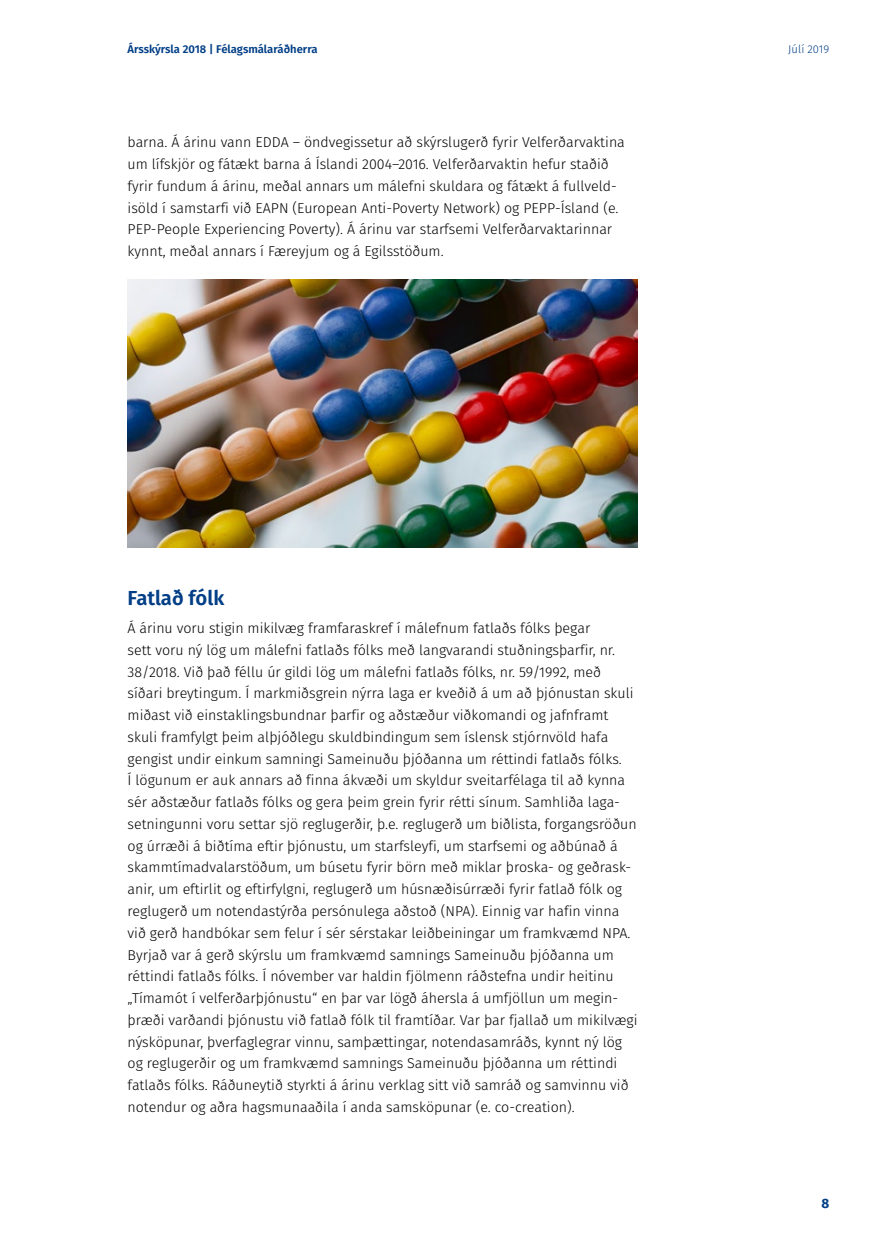
<style>
.page{position:relative;width:893px;height:1251px;background:#fff}
.page>*{position:absolute;margin:0;border:0;box-sizing:border-box;transform-origin:0 0}
.t1{font:600 20.25px "Fira GO";letter-spacing:-.005em;color:#013e86}
.meginmál{font:300 14.25px/21.8px "Fira GO";color:#000}
.t2{font:700 13.5px "Fira GO";color:#013e86}
.t3{font:600 11.25px "Fira GO";color:#013e86}
.t4{font:300 11.25px "Fira GO";color:#013e86}
</style>
<div class="page">
<img style="left:128px;top:280px;width:510px;height:268px">
<p class="t3" style="left:128px;top:43px;width:192px">Ársskýrsla 2018 | Félagsmálaráðherra</p>
<p class="t4" style="left:788px;top:43px;width:42px">Júlí 2019</p>
<p class="meginmál" style="left:128px;top:131px;width:499px">barna. Á árinu vann EDDA – öndvegissetur að skýrslugerð fyrir Velferðarvaktina um lífskjör og fátækt barna á Íslandi 2004–2016. Velferðarvaktin hefur staðið fyrir fundum á árinu, meðal annars um málefni skuldara og fátækt á fullveld&shy;isöld í samstarfi við EAPN (European Anti-Poverty Network) og PEPP-Ísland (e.<br>PEP-People Experiencing Poverty). Á árinu var starfsemi Velferðarvaktarinnar kynnt, meðal annars í Færeyjum og á Egilsstöðum.</p>
<h3 class="t1" style="left:128px;top:586px;width:98px">Fatlað fólk</h3>
<p class="meginmál" style="left:128px;top:617px;width:511px">Á árinu voru stigin mikilvæg framfaraskref í málefnum fatlaðs fólks þegar<br>sett voru ný lög um málefni fatlaðs fólks með langvarandi stuðningsþarfir, nr.<br>38/2018. Við það féllu úr gildi lög um málefni fatlaðs fólks, nr. 59/1992, með síðari breytingum. Í markmiðsgrein nýrra laga er kveðið á um að þjónustan skuli miðast við einstaklingsbundnar þarfir og aðstæður viðkomandi og jafnframt skuli framfylgt þeim alþjóðlegu skuldbindingum sem íslensk stjórnvöld hafa gengist undir einkum samningi Sameinuðu þjóðanna um réttindi fatlaðs fólks.<br>Í lögunum er auk annars að finna ákvæði um skyldur sveitarfélaga til að kynna sér aðstæður fatlaðs fólks og gera þeim grein fyrir rétti sínum. Samhliða laga&shy;setningunni voru settar sjö reglugerðir, þ.e. reglugerð um biðlista, forgangsröðun og úrræði á biðtíma eftir þjónustu, um starfsleyfi, um starfsemi og aðbúnað á skammtímadvalarstöðum, um búsetu fyrir börn með miklar þroska- og geðrask&shy;anir, um eftirlit og eftirfylgni, reglugerð um húsnæðisúrræði fyrir fatlað fólk og reglugerð um notendastýrða persónulega aðstoð (NPA). Einnig var hafin vinna við gerð handbókar sem felur í sér sérstakar leiðbeiningar um framkvæmd NPA.<br>Byrjað var á gerð skýrslu um framkvæmd samnings Sameinuðu þjóðanna um réttindi fatlaðs fólks. Í nóvember var haldin fjölmenn ráðstefna undir heitinu „Tímamót í velferðarþjónustu“ en þar var lögð áhersla á umfjöllun um megin&shy;þræði varðandi þjónustu við fatlað fólk til framtíðar. Var þar fjallað um mikilvægi nýsköpunar, þverfaglegrar vinnu, samþættingar, notendasamráðs, kynnt ný lög og reglugerðir og um framkvæmd samnings Sameinuðu þjóðanna um réttindi fatlaðs fólks. Ráðuneytið styrkti á árinu verklag sitt við samráð og samvinnu við notendur og aðra hagsmunaaðila í anda samsköpunar (e. co-creation).</p>
<p class="t2" style="left:821px;top:1195px;width:9px">8</p>
</div>
